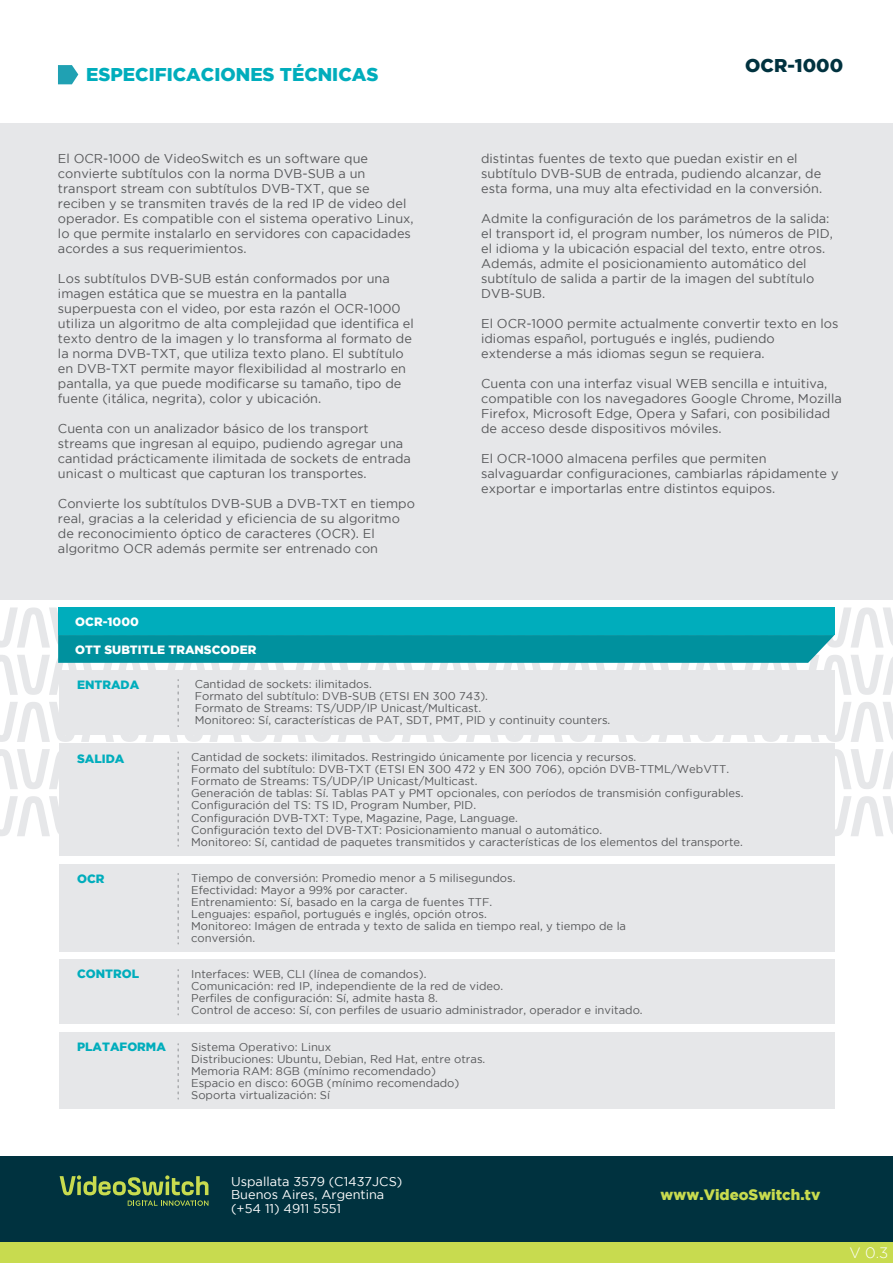
<style>
.page{position:relative;width:893px;height:1263px;background:#fff}
.page>*{position:absolute;margin:0;border:0;box-sizing:border-box;transform-origin:0 0}
.t1{font:900 18.45px "Gotham";color:#00adbc}
.t2{font:900 18.45px "Gotham";color:#00323f}
.t3{font:900 15px "Gotham";color:#c8db4f}
.t4{font:300 15px "Gotham";color:#fff}
.t5{font:12.75px/15px "Gotham";color:#57585a}
.t6{font:12.75px/13.5px "Gotham";color:#fff}
.t7{font:900 12px "Gotham";color:#00adbc}
.t8{font:900 12px "Gotham";color:#fff}
.t9{font:11.25px/12px "Gotham";color:#57585a}
</style>
<div class="page">
<svg style="left:58px;top:65px;width:20px;height:19px"></svg>
<div style="left:0;top:123px;width:893px;height:476px;background:#e6e7e9"></div>
<div style="left:0;top:1242px;width:893px;height:21px;background:#c8db4f"></div>
<div style="left:0;top:1156px;width:893px;height:86px;background:#00323f"></div>
<svg style="left:1px;top:607px;width:891px;height:135px;background:#96d0d6"></svg>
<div style="left:58px;top:743px;width:776px;height:113px;background:#e6e7e9"></div>
<svg style="left:1px;top:749px;width:891px;height:97px"></svg>
<div style="left:58px;top:864px;width:776px;height:87px;background:#e6e7e9"></div>
<svg style="left:178px;top:873px;width:1px;height:71px"></svg>
<div style="left:58px;top:960px;width:776px;height:64px;background:#e6e7e9"></div>
<svg style="left:178px;top:970px;width:1px;height:45px"></svg>
<div style="left:58px;top:1032px;width:776px;height:76px;background:#e6e7e9"></div>
<svg style="left:178px;top:1044px;width:1px;height:55px"></svg>
<svg style="left:60px;top:1175px;width:148px;height:31px"></svg>
<h1 class="t1" style="left:86px;top:64px;width:294px">ESPECIFICACIONES TÉCNICAS</h1>
<p class="t5" style="left:58px;top:151px;width:357px">El OCR-1000 de VideoSwitch es un software que convierte subtítulos con la norma DVB-SUB a un transport stream con subtítulos DVB-TXT, que se reciben y se transmiten través de la red IP de video del operador. Es compatible con el sistema operativo Linux, lo que permite instalarlo en servidores con capacidades acordes a sus requerimientos.</p>
<p class="t5" style="left:58px;top:271px;width:357px">Los subtítulos DVB-SUB están conformados por una imagen estática que se muestra en la pantalla superpuesta con el video, por esta razón el OCR-1000 utiliza un algoritmo de alta complejidad que identifica el texto dentro de la imagen y lo transforma al formato de la norma DVB-TXT, que utiliza texto plano. El subtítulo en DVB-TXT permite mayor flexibilidad al mostrarlo en pantalla, ya que puede modificarse su tamaño, tipo de fuente (itálica, negrita), color y ubicación.</p>
<p class="t5" style="left:58px;top:420px;width:355px">Cuenta con un analizador básico de los transport streams que ingresan al equipo, pudiendo agregar una cantidad prácticamente ilimitada de sockets de entrada unicast o multicast que capturan los transportes.</p>
<p class="t5" style="left:58px;top:495px;width:358px">Convierte los subtítulos DVB-SUB a DVB-TXT en tiempo real, gracias a la celeridad y eficiencia de su algoritmo de reconocimiento óptico de caracteres (OCR). El algoritmo OCR además permite ser entrenado con</p>
<h1 class="t2" style="left:745px;top:55px;width:99px">OCR-1000</h1>
<p class="t5" style="left:481px;top:151px;width:342px">distintas fuentes de texto que puedan existir en el subtítulo DVB-SUB de entrada, pudiendo alcanzar, de esta forma, una muy alta efectividad en la conversión.</p>
<p class="t5" style="left:481px;top:211px;width:353px">Admite la configuración de los parámetros de la salida: el transport id, el program number, los números de PID, el idioma y la ubicación espacial del texto, entre otros.<br>Además, admite el posicionamiento automático del subtítulo de salida a partir de la imagen del subtítulo DVB-SUB.</p>
<p class="t5" style="left:481px;top:316px;width:359px">El OCR-1000 permite actualmente convertir texto en los idiomas español, portugués e inglés, pudiendo extenderse a más idiomas segun se requiera.</p>
<p class="t5" style="left:481px;top:375px;width:362px">Cuenta con una interfaz visual WEB sencilla e intuitiva, compatible con los navegadores Google Chrome, Mozilla Firefox, Microsoft Edge, Opera y Safari, con posibilidad de acceso desde dispositivos móviles.</p>
<p class="t5" style="left:481px;top:450px;width:359px">El OCR-1000 almacena perfiles que permiten salvaguardar configuraciones, cambiarlas rápidamente y exportar e importarlas entre distintos equipos.</p>
<p class="t8" style="left:75px;top:614px;width:65px">OCR-1000</p>
<p class="t8" style="left:75px;top:643px;width:182px">OTT SUBTITLE TRANSCODER</p>
<p class="t7" style="left:77px;top:678px;width:64px">ENTRADA</p>
<p class="t9" style="left:195px;top:678px;width:417px">Cantidad de sockets: ilimitados.<br>Formato del subtítulo: DVB-SUB (ETSI EN 300 743).<br>Formato de Streams: TS/UDP/IP Unicast/Multicast.<br>Monitoreo: Sí, características de PAT, SDT, PMT, PID y continuity counters.</p>
<p class="t7" style="left:77px;top:751px;width:49px">SALIDA</p>
<p class="t9" style="left:191px;top:751px;width:554px">Cantidad de sockets: ilimitados. Restringido únicamente por licencia y recursos.<br>Formato del subtítulo: DVB-TXT (ETSI EN 300 472 y EN 300 706), opción DVB-TTML/WebVTT.<br>Formato de Streams: TS/UDP/IP Unicast/Multicast.<br>Generación de tablas: Sí. Tablas PAT y PMT opcionales, con períodos de transmisión configurables.<br>Configuración del TS: TS ID, Program Number, PID.<br>Configuración DVB-TXT: Type, Magazine, Page, Language.<br>Configuración texto del DVB-TXT: Posicionamiento manual o automático.<br>Monitoreo: Sí, cantidad de paquetes transmitidos y características de los elementos del transporte.</p>
<p class="t7" style="left:77px;top:871px;width:29px">OCR</p>
<p class="t9" style="left:191px;top:871px;width:436px">Tiempo de conversión: Promedio menor a 5 milisegundos.<br>Efectividad: Mayor a 99% por caracter.<br>Entrenamiento: Sí, basado en la carga de fuentes TTF.<br>Lenguajes: español, portugués e inglés, opción otros.<br>Monitoreo: Imágen de entrada y texto de salida en tiempo real, y tiempo de la conversión.</p>
<p class="t7" style="left:77px;top:967px;width:64px">CONTROL</p>
<p class="t9" style="left:191px;top:968px;width:453px">Interfaces: WEB, CLI (línea de comandos).<br>Comunicación: red IP, independiente de la red de video.<br>Perfiles de configuración: Sí, admite hasta 8.<br>Control de acceso: Sí, con perfiles de usuario administrador, operador e invitado.</p>
<p class="t7" style="left:77px;top:1040px;width:90px">PLATAFORMA</p>
<p class="t9" style="left:191px;top:1040px;width:296px">Sistema Operativo: Linux<br>Distribuciones: Ubuntu, Debian, Red Hat, entre otras.<br>Memoria RAM: 8GB (mínimo recomendado)<br>Espacio en disco: 60GB (mínimo recomendado)<br>Soporta virtualización: Sí</p>
<p class="t6" style="left:231px;top:1174px;width:173px">Uspallata 3579 (C1437JCS)<br>Buenos Aires, Argentina (+54 11) 4911 5551</p>
<p class="t3" style="left:661px;top:1186px;width:161px">www.VideoSwitch.tv</p>
<p class="t4" style="left:849px;top:1244px;width:40px">V 0.3</p>
</div>
